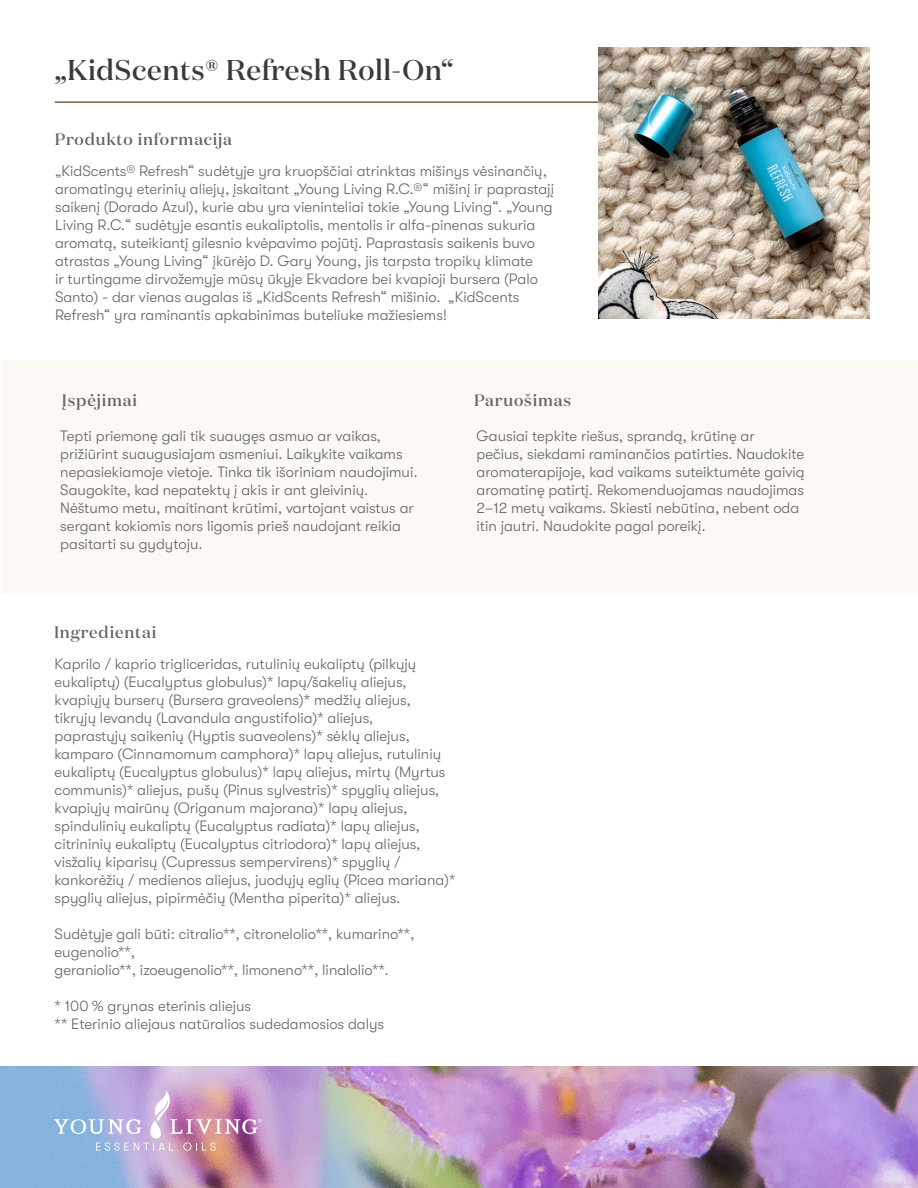
<style>
.page{position:relative;width:918px;height:1188px;background:#fff}
.page>*{position:absolute;margin:0;border:0;box-sizing:border-box;transform-origin:0 0}
.t1{font:500 28.5px "Domaine Display";letter-spacing:.02em;color:#3d3936}
.t2{font:500 16.5px "Domaine Display";letter-spacing:.05em;color:#61646a}
.t3{font:300 15px/18px "GT Walsheim Pro";color:#61646a}
</style>
<div class="page">
<div style="left:2px;top:361px;width:916px;height:231px;background:#fcf8f4"></div>
<img style="left:0;top:1067px;width:918px;height:121px">
<svg style="left:54px;top:1091px;width:208px;height:60px;background:#baa4ca"></svg>
<hr style="left:55px;top:101px;width:544px;height:2px;background:#80623b">
<img style="left:598px;top:47px;width:272px;height:272px">
<h1 class="t1" style="left:55px;top:52px;width:400px">„KidScents® Refresh Roll-On“</h1>
<p class="t2" style="left:55px;top:128px;width:179px">Produkto informacija</p>
<p class="t3" style="left:55px;top:162px;width:501px">„KidScents® Refresh“ sudėtyje yra kruopščiai atrinktas mišinys vėsinančių, aromatingų eterinių aliejų, įskaitant „Young Living R.C.®“ mišinį ir paprastajį saikenį (Dorado Azul), kurie abu yra vieninteliai tokie „Young Living“. „Young Living R.C.“ sudėtyje esantis eukaliptolis, mentolis ir alfa-pinenas sukuria aromatą, suteikiantį gilesnio kvėpavimo pojūtį. Paprastasis saikenis buvo atrastas „Young Living“ įkūrėjo D. Gary Young, jis tarpsta tropikų klimate<br>ir turtingame dirvožemyje mūsų ūkyje Ekvadore bei kvapioji bursera (Palo Santo) - dar vienas augalas iš „KidScents Refresh“ mišinio. „KidScents Refresh“ yra raminantis apkabinimas buteliuke mažiesiems!</p>
<p class="t2" style="left:62px;top:390px;width:77px">Įspėjimai</p>
<p class="t3" style="left:60px;top:427px;width:359px">Tepti priemonę gali tik suaugęs asmuo ar vaikas, prižiūrint suaugusiajam asmeniui. Laikykite vaikams nepasiekiamoje vietoje. Tinka tik išoriniam naudojimui.<br>Saugokite, kad nepatektų į akis ir ant gleivinių.<br>Nėštumo metu, maitinant krūtimi, vartojant vaistus ar sergant kokiomis nors ligomis prieš naudojant reikia pasitarti su gydytoju.</p>
<p class="t2" style="left:474px;top:390px;width:99px">Paruošimas</p>
<p class="t3" style="left:476px;top:427px;width:330px">Gausiai tepkite riešus, sprandą, krūtinę ar pečius, siekdami raminančios patirties. Naudokite aromaterapijoje, kad vaikams suteiktumėte gaivią aromatinę patirtį. Rekomenduojamas naudojimas 2–12 metų vaikams. Skiesti nebūtina, nebent oda itin jautri. Naudokite pagal poreikį.</p>
<p class="t2" style="left:54px;top:622px;width:104px">Ingredientai</p>
<p class="t3" style="left:55px;top:655px;width:402px">Kaprilo / kaprio trigliceridas, rutulinių eukaliptų (pilkųjų eukaliptų) (Eucalyptus globulus)* lapų/šakelių aliejus, kvapiųjų burserų (Bursera graveolens)* medžių aliejus, tikrųjų levandų (Lavandula angustifolia)* aliejus,<br>paprastųjų saikenių (Hyptis suaveolens)* sėklų aliejus, kamparo (Cinnamomum camphora)* lapų aliejus, rutulinių eukaliptų (Eucalyptus globulus)* lapų aliejus, mirtų (Myrtus communis)* aliejus, pušų (Pinus sylvestris)* spyglių aliejus, kvapiųjų mairūnų (Origanum majorana)* lapų aliejus, spindulinių eukaliptų (Eucalyptus radiata)* lapų aliejus, citrininių eukaliptų (Eucalyptus citriodora)* lapų aliejus, visžalių kiparisų (Cupressus sempervirens)* spyglių / kankorėžių / medienos aliejus, juodųjų eglių (Picea mariana)* spyglių aliejus, pipirmėčių (Mentha piperita)* aliejus.</p>
<p class="t3" style="left:55px;top:925px;width:361px">Sudėtyje gali būti: citralio**, citronelolio**, kumarino**, eugenolio**,<br>geraniolio**, izoeugenolio**, limoneno**, linalolio**.</p>
<p class="t3" style="left:55px;top:997px;width:331px">* 100 % grynas eterinis aliejus<br>** Eterinio aliejaus natūralios sudedamosios dalys</p>
</div>
